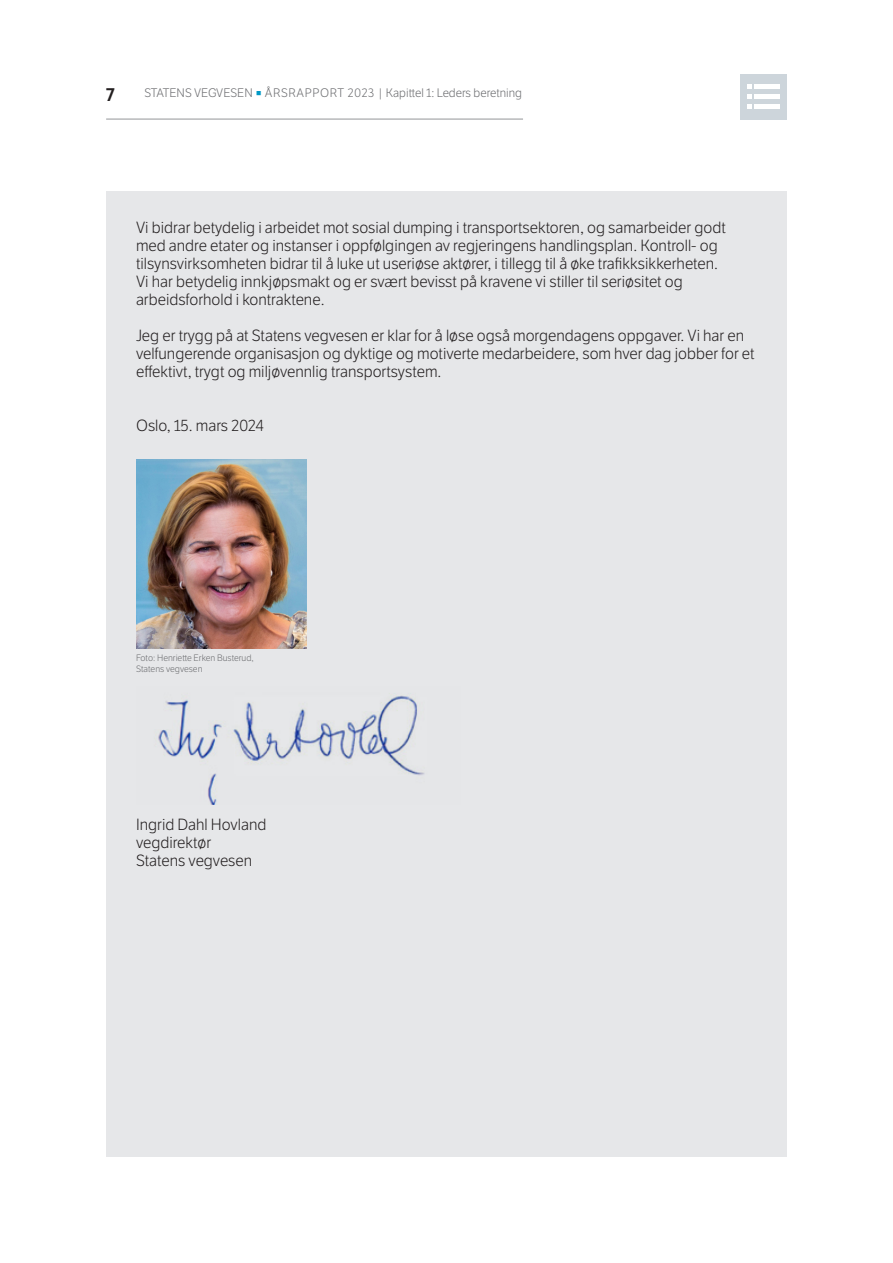
<style>
.page{position:relative;width:893px;height:1263px;background:#fff}
.page>*{position:absolute;margin:0;border:0;box-sizing:border-box;transform-origin:0 0}
.t1{font:18px "LFT Etica SB";color:#231f20}
.Brødtekst{font:15.75px/18px "LFT Etica Lt";color:#231f20}
.t2{font:12px "LFT Etica Lt";color:#6c6d70}
.Bildetekst{font:9px/10.8px "LFT Etica Lt";color:#6c6d70}
.s1{color:#0099c6}
</style>
<div class="page">
<hr style="left:106px;top:119px;width:417px;height:1px;background:#939598">
<div style="left:740px;top:74px;width:47px;height:45px;background:#cdd5db"></div>
<div style="left:755px;top:84px;width:25px;height:5px;background:#fff"></div>
<div style="left:755px;top:94px;width:25px;height:5px;background:#fff"></div>
<div style="left:755px;top:104px;width:25px;height:5px;background:#fff"></div>
<svg style="left:747px;top:84px;width:5px;height:25px"></svg>
<div style="left:106px;top:191px;width:681px;height:966px;background:#e6e7e9"></div>
<img style="left:136px;top:459px;width:170px;height:190px">
<img style="left:158px;top:693px;width:267px;height:111px">
<p class="t1" style="left:106px;top:84px;width:10px">7</p>
<p class="t2" style="left:145px;top:86px;width:379px">STATENS VEGVESEN <span class="s1">e</span> ÅRSRAPPORT 2023 | Kapittel 1: Leders beretning</p>
<p class="Brødtekst" style="left:136px;top:219px;width:591px">Vi bidrar betydelig i arbeidet mot sosial dumping i transportsektoren, og samarbeider godt med andre etater og instanser i oppfølgingen av regjeringens handlingsplan. Kontroll- og tilsynsvirksomheten bidrar til å luke ut useriøse aktører, i tillegg til å øke trafikksikkerheten.<br>Vi har betydelig innkjøpsmakt og er svært bevisst på kravene vi stiller til seriøsitet og arbeidsforhold i kontraktene.</p>
<p class="Brødtekst" style="left:136px;top:327px;width:620px">Jeg er trygg på at Statens vegvesen er klar for å løse også morgendagens oppgaver. Vi har en velfungerende organisasjon og dyktige og motiverte medarbeidere, som hver dag jobber for et effektivt, trygt og miljøvennlig transportsystem.</p>
<p class="Brødtekst" style="left:136px;top:417px;width:129px">Oslo, 15. mars 2024</p>
<p class="Bildetekst" style="left:136px;top:653px;width:119px">Foto: Henriette Erken Busterud,<br>Statens vegvesen</p>
<p class="Brødtekst" style="left:136px;top:816px;width:132px">Ingrid Dahl Hovland</p>
<p class="Brødtekst" style="left:136px;top:834px;width:77px">vegdirektør</p>
<p class="Brødtekst" style="left:136px;top:852px;width:118px">Statens vegvesen</p>
</div>
